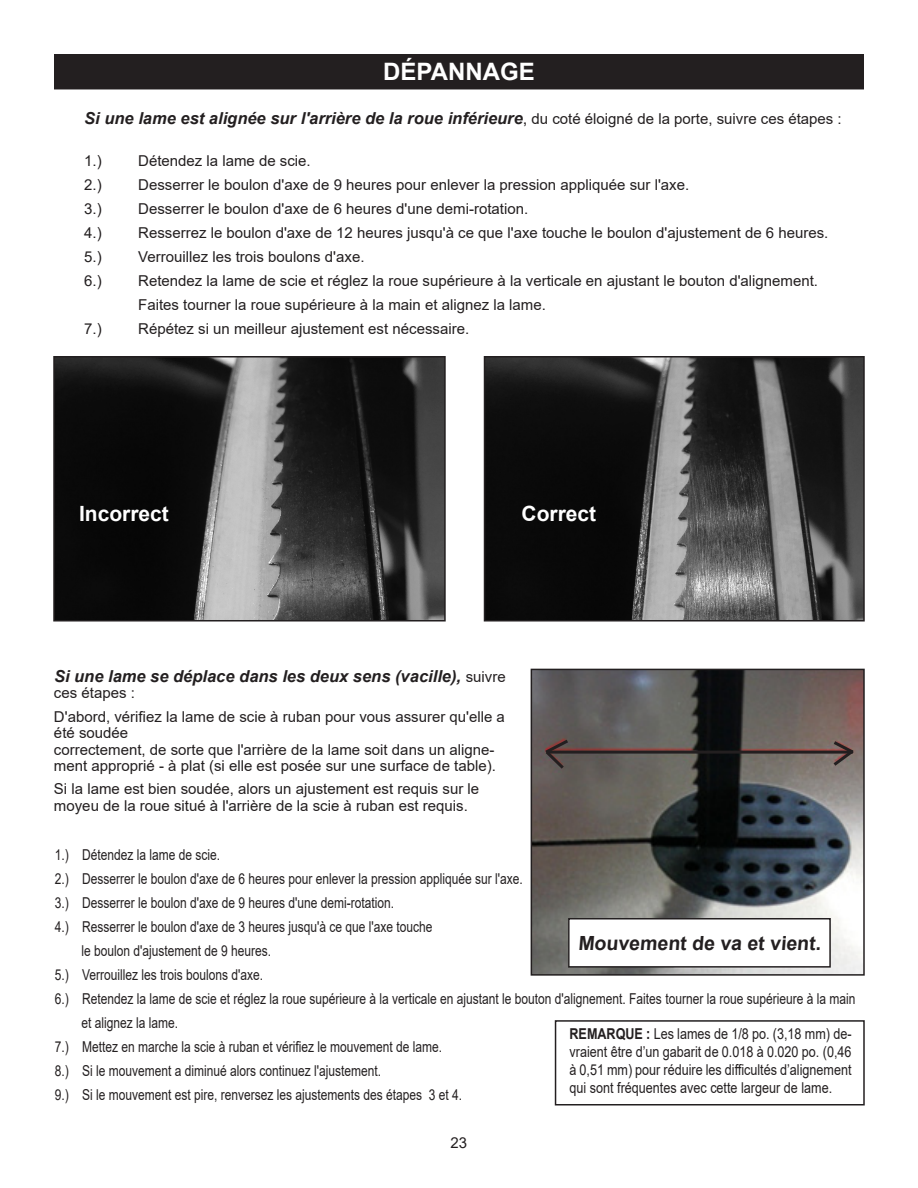
<style>
.page{position:relative;width:918px;height:1188px;background:#fff}
.page>*{position:absolute;margin:0;border:0;box-sizing:border-box;transform-origin:0 0}
.t1{font:700 24px "Arial";color:#fff}
.t2{font:700 21px "Arial";color:#fff}
.t3{font:700 19.5px "Arial";color:#231f20}
.t4{font:italic 700 16.5px "Arial";color:#231f20}
.t5{font:15px/16.5px "Arial";color:#231f20}
.t6{font:15px "Arial";color:#231f20;scale:.8 1}
.t7{font:15px/18px "Arial";color:#231f20;text-align:justify;scale:.84 1}
.s1{font-weight:400;font-style:normal}
.s2{font-weight:400;font-style:normal;font-size:15px}
.s3{font-weight:700}
</style>
<div class="page">
<div style="left:55px;top:55px;width:808px;height:34px;background:#231f20"></div>
<div style="left:54px;top:54px;width:810px;height:35px;border:2px solid #231f20"></div>
<img style="left:56px;top:359px;width:387px;height:260px">
<div style="left:53px;top:356px;width:393px;height:266px;border:2px solid #231f20"></div>
<img style="left:487px;top:359px;width:375px;height:260px">
<div style="left:484px;top:356px;width:381px;height:266px;border:2px solid #231f20"></div>
<img style="left:534px;top:672px;width:328px;height:301px">
<div style="left:531px;top:669px;width:334px;height:307px;border:2px solid #231f20"></div>
<div style="left:569px;top:919px;width:261px;height:48px;background:#fff"></div>
<div style="left:568px;top:918px;width:263px;height:50px;border:2px solid #231f20"></div>
<hr style="left:548px;top:751px;width:305px;height:3px;background:#231f20">
<svg style="left:542px;top:735px;width:30px;height:37px"></svg>
<svg style="left:830px;top:739px;width:27px;height:30px"></svg>
<div style="left:555px;top:1020px;width:310px;height:86px;border:2px solid #231f20"></div>
<h1 class="t1" style="left:383px;top:54px;width:153px">DÉPANNAGE</h1>
<p class="t4" style="left:84px;top:107px;width:759px">Si une lame est alignée sur l'arrière de la roue inférieure<span class="s1">,</span> <span class="s2">du coté éloigné de la porte, suivre ces étapes :</span></p>
<p class="t5" style="left:84px;top:152px;width:19px">1.)</p>
<p class="t5" style="left:138px;top:152px;width:174px">Détendez la lame de scie.</p>
<p class="t5" style="left:84px;top:176px;width:19px">2.)</p>
<p class="t5" style="left:138px;top:176px;width:552px">Desserrer le boulon d'axe de 9 heures pour enlever la pression appliquée sur l'axe.</p>
<p class="t5" style="left:84px;top:200px;width:19px">3.)</p>
<p class="t5" style="left:138px;top:200px;width:392px">Desserrer le boulon d'axe de 6 heures d'une demi-rotation.</p>
<p class="t5" style="left:84px;top:224px;width:19px">4.)</p>
<p class="t5" style="left:138px;top:224px;width:692px">Resserrez le boulon d'axe de 12 heures jusqu'à ce que l'axe touche le boulon d'ajustement de 6 heures.</p>
<p class="t5" style="left:84px;top:248px;width:19px">5.)</p>
<p class="t5" style="left:138px;top:248px;width:228px">Verrouillez les trois boulons d'axe.</p>
<p class="t5" style="left:84px;top:272px;width:19px">6.)</p>
<p class="t5" style="left:138px;top:268px;width:681px;line-height:24px">Retendez la lame de scie et réglez la roue supérieure à la verticale en ajustant le bouton d'alignement.<br>Faites tourner la roue supérieure à la main et alignez la lame.</p>
<p class="t5" style="left:84px;top:320px;width:19px">7.)</p>
<p class="t5" style="left:138px;top:320px;width:332px">Répétez si un meilleur ajustement est nécessaire.</p>
<h2 class="t2" style="left:79px;top:499px;width:91px">Incorrect</h2>
<h2 class="t2" style="left:522px;top:499px;width:76px">Correct</h2>
<p class="t4" style="left:54px;top:665px;width:453px">Si une lame se déplace dans les deux sens (vacille), <span class="s2">suivre</span></p>
<p class="t5" style="left:54px;top:681px;width:452px;line-height:23.2px">ces étapes :<br>D'abord, vérifiez la lame de scie à ruban pour vous assurer qu'elle a</p>
<p class="t5" style="left:54px;top:724px;width:443px">été soudée<br>correctement, de sorte que l'arrière de la lame soit dans un aligne&shy;ment approprié - à plat (si elle est posée sur une surface de table).</p>
<p class="t5" style="left:54px;top:781px;width:427px">Si la lame est bien soudée, alors un ajustement est requis sur le moyeu de la roue situé à l'arrière de la scie à ruban est requis.</p>
<p class="t6" style="left:55px;top:844px;width:208px">1.) Détendez la lame de scie.</p>
<p class="t6" style="left:55px;top:868px;width:587px">2.) Desserrer le boulon d'axe de 6 heures pour enlever la pression appliquée sur l'axe.</p>
<p class="t6" style="left:55px;top:892px;width:426px">3.) Desserrer le boulon d'axe de 9 heures d'une demi-rotation.</p>
<p class="t6" style="left:55px;top:916px;width:474px">4.) Resserrer le boulon d'axe de 3 heures jusqu'à ce que l'axe touche</p>
<p class="t6" style="left:81px;top:940px;width:239px">le boulon d'ajustement de 9 heures.</p>
<p class="t6" style="left:55px;top:964px;width:262px">5.) Verrouillez les trois boulons d'axe.</p>
<p class="t6" style="left:55px;top:988px;width:1002px">6.) Retendez la lame de scie et réglez la roue supérieure à la verticale en ajustant le bouton d'alignement. Faites tourner la roue supérieure à la main</p>
<p class="t6" style="left:81px;top:1012px;width:122px">et alignez la lame.</p>
<p class="t6" style="left:55px;top:1036px;width:486px">7.) Mettez en marche la scie à ruban et vérifiez le mouvement de lame.</p>
<p class="t6" style="left:55px;top:1060px;width:410px">8.) Si le mouvement a diminué alors continuez l'ajustement.</p>
<p class="t6" style="left:55px;top:1084px;width:511px">9.) Si le mouvement est pire, renversez les ajustements des étapes 3 et 4.</p>
<h3 class="t3" style="left:578px;top:929px;width:247px">Mouvement de va et vient.</h3>
<p class="t7" style="left:570px;top:1025px;width:337px"><span class="s3">REMARQUE :</span> Les lames de 1/8 po. (3,18 mm) de&shy;vraient être d’un gabarit de 0.018 à 0.020 po. (0,46 à 0,51 mm) pour réduire les difficultés d’alignement qui sont fréquentes avec cette largeur de lame.</p>
<p class="t5" style="left:451px;top:1135px;width:18px">23</p>
</div>
